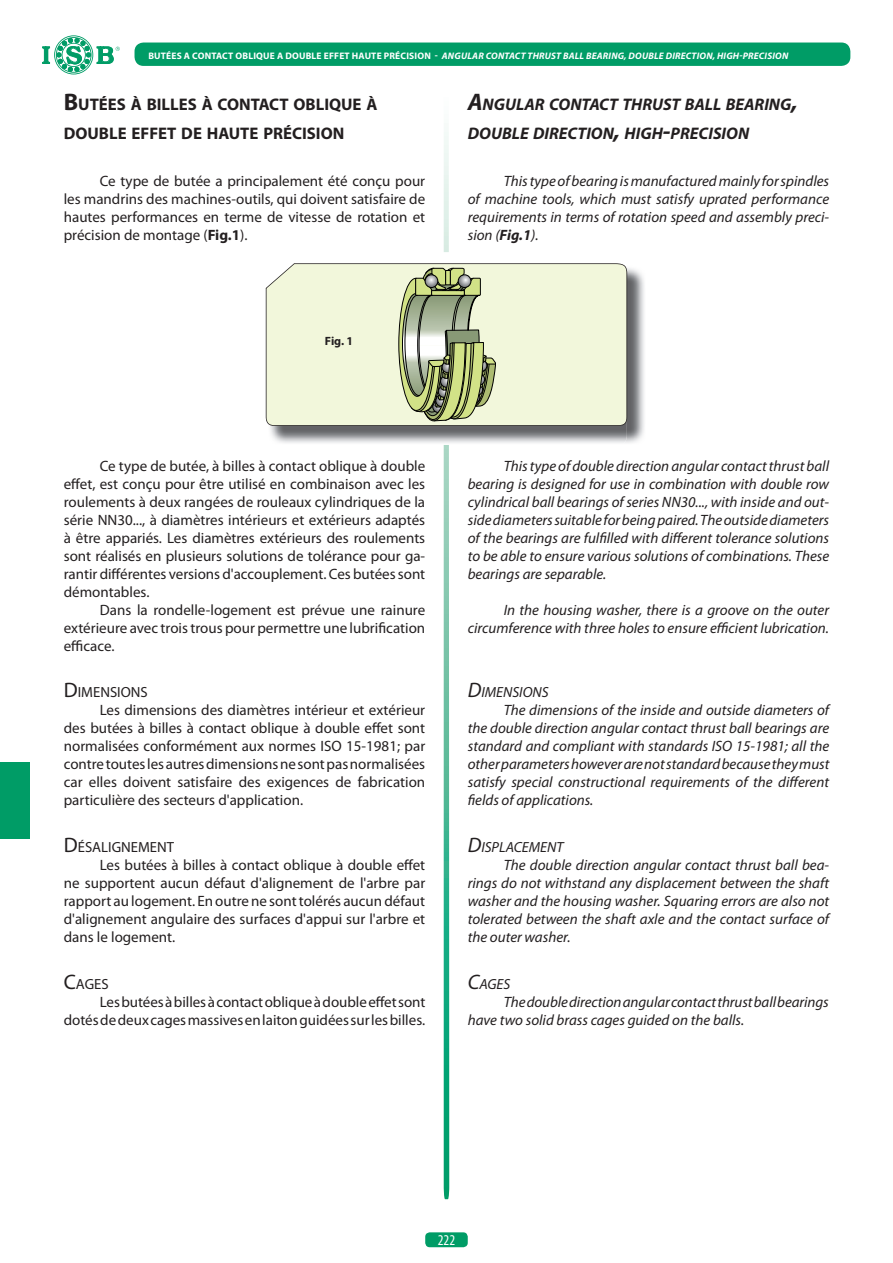
<style>
.page{position:relative;width:893px;height:1263px;background:#fff}
.page>*{position:absolute;margin:0;border:0;box-sizing:border-box;transform-origin:0 0}
.t1{font:italic 700 16.8px/28.8px "Myriad Pro";color:#231f20}
.t2{font:700 16.8px/28.8px "Myriad Pro";color:#231f20}
.t3{font:15px/18px "Myriad Pro";color:#231f20;text-align:justify}
.t4{font:italic 15px/18px "Myriad Pro";color:#231f20;text-align:justify}
.t5{font:condensed 15px "Myriad Pro";color:#fff}
.t6{font:14.7px "Myriad Pro";color:#231f20}
.t7{font:italic 14.7px "Myriad Pro";color:#231f20}
.t8{font:700 12px "Myriad Pro";color:#231f20}
.t9{font:italic 700 9.45px "Myriad Pro";letter-spacing:.02em;color:#fff}
.s1{font-style:normal}
.s2{font-size:24px}
.s3{font-weight:700}
.s4{font-size:21px}
</style>
<div class="page">
<div style="left:0;top:762px;width:30px;height:76px;background:#009c66"></div>
<svg style="left:42px;top:35px;width:78px;height:39px"></svg>
<div style="left:135px;top:43px;width:715px;height:23px;background:#009c66;border-radius:9px"></div>
<div style="left:425px;top:1232px;width:43px;height:15px;background:#009c66;border-radius:4px"></div>
<img style="left:627px;top:268px;width:17px;height:175px">
<img style="left:270px;top:426px;width:357px;height:17px">
<div style="left:266px;top:263px;width:361px;height:163px;background:#f2f7db"></div>
<svg style="left:399px;top:132px;width:97px;height:1067px"></svg>
<p class="t9" style="left:148px;top:49px;width:641px"><span class="s1">BUTÉES A CONTACT OBLIQUE A DOUBLE EFFET HAUTE PRÉCISION -</span> ANGULAR CONTACT THRUST BALL BEARING, DOUBLE DIRECTION, HIGH-PRECISION</p>
<p class="t2" style="left:64px;top:90px;width:315px"><span class="s2">B</span>UTÉES À BILLES À CONTACT OBLIQUE À<br>DOUBLE EFFET DE HAUTE PRÉCISION</p>
<p class="t3" style="left:64px;top:172px;width:363px;text-indent:36px">Ce type de butée a principalement été conçu pour les mandrins des machines-outils, qui doivent satisfaire de hautes performances en terme de vitesse de rotation et précision de montage (<span class="s3">Fig.1</span>).</p>
<p class="t8" style="left:325px;top:333px;width:30px">Fig. 1</p>
<p class="t1" style="left:468px;top:90px;width:331px"><span class="s2">A</span>NGULAR CONTACT THRUST BALL BEARING<span class="s2">,<br></span>DOUBLE DIRECTION<span class="s2">,</span> HIGH<span class="s2">-</span>PRECISION</p>
<p class="t4" style="left:468px;top:172px;width:363px;text-indent:36px">This type of bearing is manufactured mainly for spindles of machine tools, which must satisfy uprated performance requirements in terms of rotation speed and assembly preci&shy;sion (<span class="s3">Fig.1</span>).</p>
<p class="t3" style="left:64px;top:457px;width:363px;text-indent:36px">Ce type de butée, à billes à contact oblique à double effet, est conçu pour être utilisé en combinaison avec les roulements à deux rangées de rouleaux cylindriques de la série NN30..., à diamètres intérieurs et extérieurs adaptés à être appariés. Les diamètres extérieurs des roulements sont réalisés en plusieurs solutions de tolérance pour ga&shy;rantir différentes versions d'accouplement. Ces butées sont démontables.</p>
<p class="t3" style="left:64px;top:601px;width:363px;text-indent:36px">Dans la rondelle-logement est prévue une rainure extérieure avec trois trous pour permettre une lubrification efficace.</p>
<p class="t6" style="left:64px;top:683px;width:86px"><span class="s4">D</span>IMENSIONS</p>
<p class="t3" style="left:64px;top:702px;width:363px;text-indent:36px">Les dimensions des diamètres intérieur et extérieur des butées à billes à contact oblique à double effet sont normalisées conformément aux normes ISO 15-1981; par contre toutes les autres dimensions ne sont pas normalisées car elles doivent satisfaire des exigences de fabrication particulière des secteurs d'application.</p>
<p class="t6" style="left:64px;top:838px;width:112px"><span class="s4">D</span>ÉSALIGNEMENT</p>
<p class="t3" style="left:64px;top:856px;width:363px;text-indent:36px">Les butées à billes à contact oblique à double effet ne supportent aucun défaut d'alignement de l'arbre par rapport au logement. En outre ne sont tolérés aucun défaut d'alignement angulaire des surfaces d'appui sur l'arbre et dans le logement.</p>
<p class="t6" style="left:64px;top:975px;width:46px"><span class="s4">C</span>AGES</p>
<p class="t3" style="left:64px;top:993px;width:363px;text-align:right">Les butées à billes à contact oblique à double effet sont dotés de deux cages massives en laiton guidées sur les billes.</p>
<p class="t4" style="left:468px;top:457px;width:363px;text-indent:36px">This type of double direction angular contact thrust ball bearing is designed for use in combination with double row cylindrical ball bearings of series NN30..., with inside and out&shy;side diameters suitable for being paired. The outside diameters of the bearings are fulfilled with different tolerance solutions to be able to ensure various solutions of combinations. These bearings are separable.</p>
<p class="t4" style="left:468px;top:601px;width:363px;text-align:right">In the housing washer, there is a groove on the outer circumference with three holes to ensure efficient lubrication.</p>
<p class="t7" style="left:468px;top:684px;width:82px"><span class="s4">D</span>IMENSIONS</p>
<p class="t4" style="left:468px;top:702px;width:363px;text-indent:36px">The dimensions of the inside and outside diameters of the double direction angular contact thrust ball bearings are standard and compliant with standards ISO 15-1981; all the other parameters however are not standard because they must satisfy special constructional requirements of the different fields of applications.</p>
<p class="t7" style="left:468px;top:839px;width:97px"><span class="s4">D</span>ISPLACEMENT</p>
<p class="t4" style="left:468px;top:856px;width:363px;text-indent:36px">The double direction angular contact thrust ball bea&shy;rings do not withstand any displacement between the shaft washer and the housing washer. Squaring errors are also not tolerated between the shaft axle and the contact surface of the outer washer.</p>
<p class="t7" style="left:468px;top:976px;width:44px"><span class="s4">C</span>AGES</p>
<p class="t4" style="left:468px;top:993px;width:363px;text-indent:36px">The double direction angular contact thrust ball bearings have two solid brass cages guided on the balls.</p>
<p class="t5" style="left:438px;top:1230px;width:19px">222</p>
</div>
